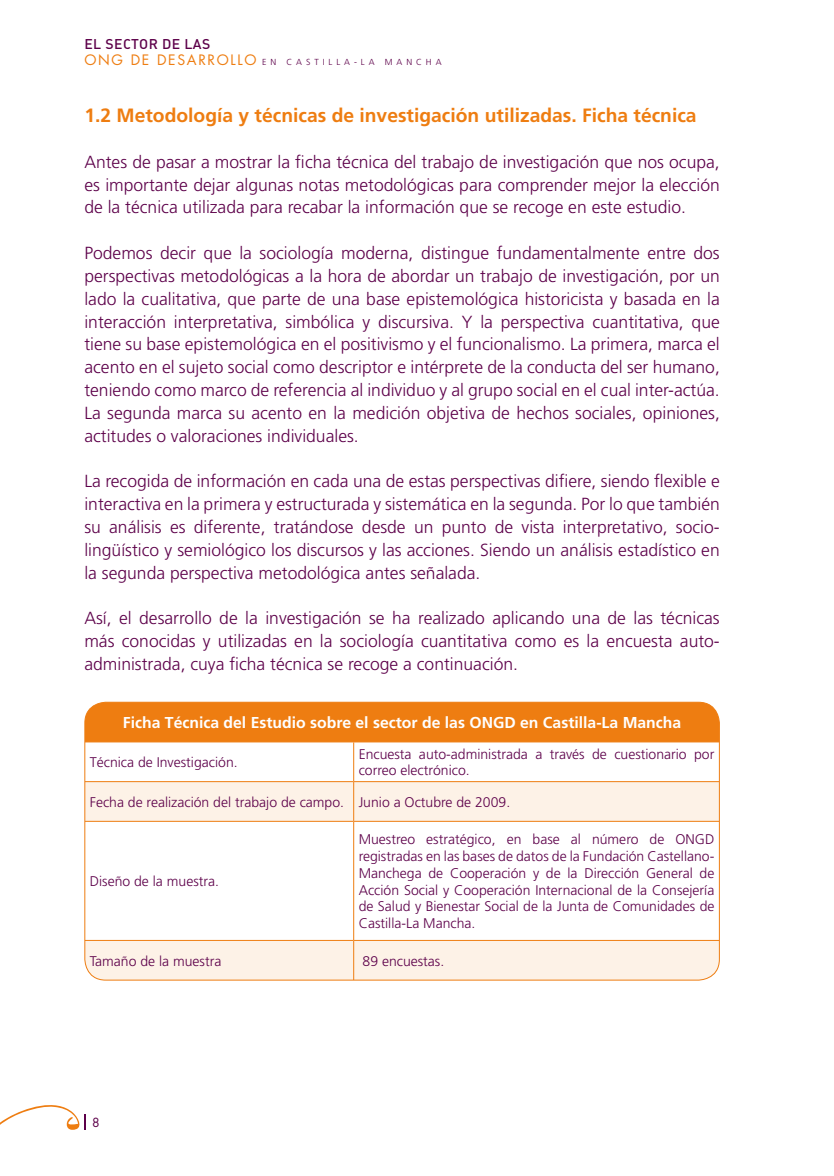
<style>
.page{position:relative;width:834px;height:1176px;background:#fff}
.page>*{position:absolute;margin:0;border:0;box-sizing:border-box;transform-origin:0 0}
.t1{font:700 19.25px "Frutiger";color:#ee7d11}
.t2{font:300 17.5px/22.8px "Frutiger";color:#5d004a;text-align:justify}
.t3{font:700 15.75px "Frutiger";color:#fff}
.t4{font:300 14px/16.8px "Frutiger";color:#5d004a}
.t5{font:14px "DIN Medium Alternate";letter-spacing:.03em;color:#5d004a}
.t6{font:12.25px "Futura";color:#5d004a}
.t7{font:300 8.75px "Frutiger";letter-spacing:.45em;color:#5d004a}
.s1{font-family:"Futura";font-weight:400;font-size:14px;color:#ee7d11}
</style>
<div class="page">
<svg style="left:0;top:1105px;width:86px;height:25px"></svg>
<div style="left:85px;top:702px;width:634px;height:40px;background:#ee7d11"></div>
<svg style="left:86px;top:742px;width:631px;height:39px"></svg>
<svg style="left:85px;top:782px;width:634px;height:198px"></svg>
<hr style="left:353px;top:742px;width:1px;height:39px;background:#ee7d11">
<hr style="left:85px;top:781px;width:268px;height:1px;background:#ee7d11">
<hr style="left:353px;top:782px;width:1px;height:39px;background:#ee7d11">
<hr style="left:353px;top:781px;width:366px;height:1px;background:#ee7d11">
<hr style="left:85px;top:821px;width:268px;height:1px;background:#ee7d11">
<hr style="left:353px;top:822px;width:1px;height:118px;background:#ee7d11">
<hr style="left:353px;top:821px;width:366px;height:1px;background:#ee7d11">
<hr style="left:85px;top:940px;width:268px;height:1px;background:#ee7d11">
<hr style="left:353px;top:941px;width:1px;height:39px;background:#ee7d11">
<hr style="left:353px;top:940px;width:366px;height:1px;background:#ee7d11">
<p class="t5" style="left:84px;top:35px;width:127px">EL SECTOR DE LAS</p>
<p class="t7" style="left:84px;top:57px;width:358px"><span class="s1">ONG DE DESARROLLO</span> EN CASTILLA-LA MANCHA</p>
<p class="t1" style="left:84px;top:104px;width:613px">1.2 Metodología y técnicas de investigación utilizadas. Ficha técnica</p>
<p class="t2" style="left:84px;top:151px;width:637px">Antes de pasar a mostrar la ficha técnica del trabajo de investigación que nos ocupa, es importante dejar algunas notas metodológicas para comprender mejor la elección de la técnica utilizada para recabar la información que se recoge en este estudio.</p>
<p class="t2" style="left:84px;top:242px;width:637px">Podemos decir que la sociología moderna, distingue fundamentalmente entre dos perspectivas metodológicas a la hora de abordar un trabajo de investigación, por un lado la cualitativa, que parte de una base epistemológica historicista y basada en la interacción interpretativa, simbólica y discursiva. Y la perspectiva cuantitativa, que tiene su base epistemológica en el positivismo y el funcionalismo. La primera, marca el acento en el sujeto social como descriptor e intérprete de la conducta del ser humano, teniendo como marco de referencia al individuo y al grupo social en el cual inter-actúa.<br>La segunda marca su acento en la medición objetiva de hechos sociales, opiniones, actitudes o valoraciones individuales.</p>
<p class="t2" style="left:84px;top:470px;width:637px">La recogida de información en cada una de estas perspectivas difiere, siendo flexible e interactiva en la primera y estructurada y sistemática en la segunda. Por lo que también su análisis es diferente, tratándose desde un punto de vista interpretativo, socio&shy;lingüístico y semiológico los discursos y las acciones. Siendo un análisis estadístico en la segunda perspectiva metodológica antes señalada.</p>
<p class="t2" style="left:84px;top:607px;width:636px">Así, el desarrollo de la investigación se ha realizado aplicando una de las técnicas más conocidas y utilizadas en la sociología cuantitativa como es la encuesta auto&shy;administrada, cuya ficha técnica se recoge a continuación.</p>
<p class="t3" style="left:123px;top:713px;width:560px">Ficha Técnica del Estudio sobre el sector de las ONG D en Castilla-La Mancha</p>
<p class="t4" style="left:90px;top:754px;width:149px">Técnica de Investigación.</p>
<p class="t4" style="left:358px;top:745px;width:357px">Encuesta auto-administrada a través de cuestionario por correo electrónico.</p>
<p class="t4" style="left:90px;top:793px;width:422px">Fecha de realización del trabajo de campo. Junio a Octubre de 2009.</p>
<p class="t4" style="left:90px;top:873px;width:131px">Diseño de la muestra.</p>
<p class="t4" style="left:358px;top:831px;width:357px">Muestreo estratégico, en base al número de ONGD registradas en las bases de datos de la Fundación Castellano-Manchega de Cooperación y de la Dirección General de Acción Social y Cooperación Internacional de la Consejería de Salud y Bienestar Social de la Junta de Comunidades de Castilla-La Mancha.</p>
<p class="t4" style="left:90px;top:952px;width:133px">Tamaño de la muestra</p>
<p class="t4" style="left:362px;top:952px;width:83px">89 encuestas.</p>
<p class="t6" style="left:92px;top:1114px;width:9px">8</p>
</div>
